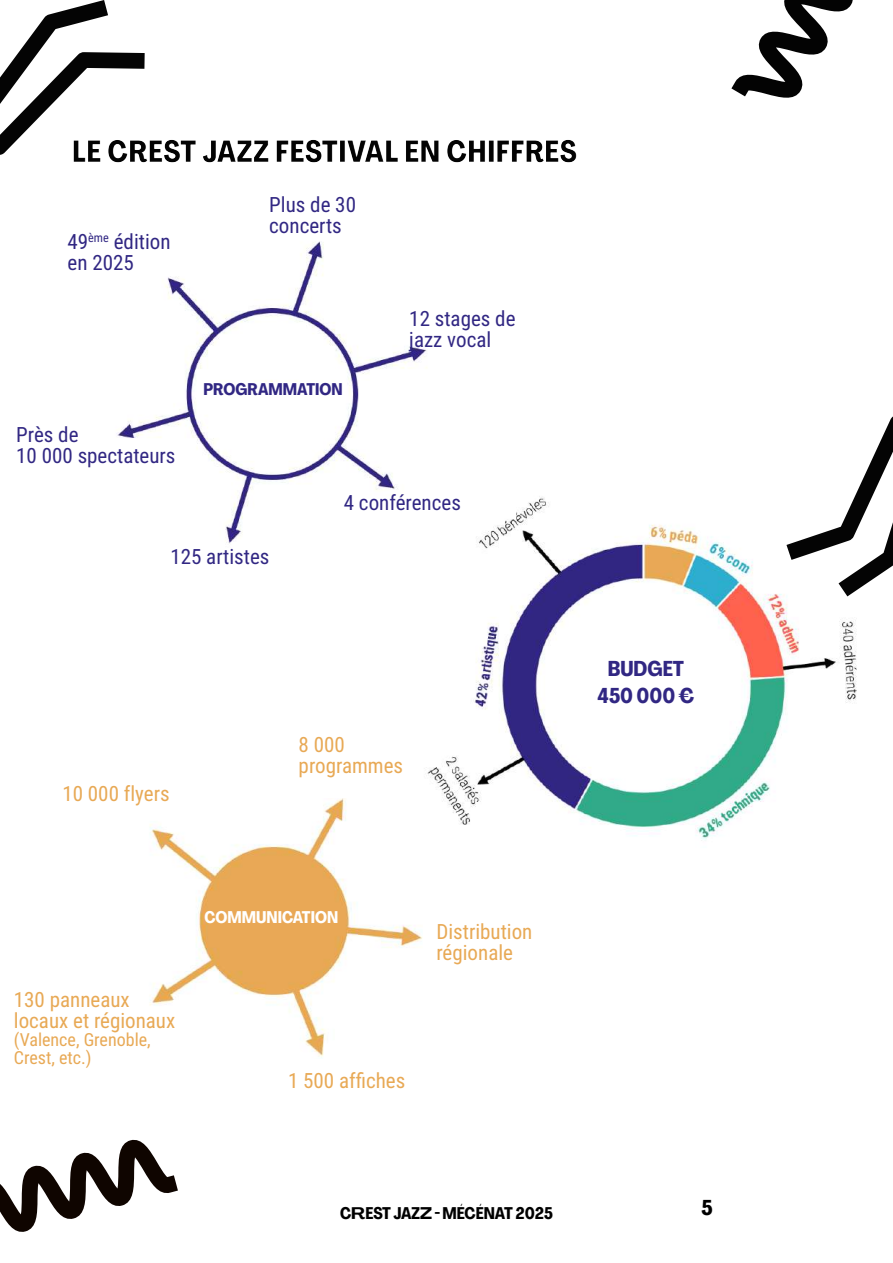
<style>
.page{position:relative;width:893px;height:1263px;background:#fff}
.page>*{position:absolute;margin:0;border:0;box-sizing:border-box;transform-origin:0 0}
.t1{font:700 30px "Agrandir Tight";letter-spacing:.025em;color:#030303}
.t2{font:21px/21px "Roboto Condensed";color:#312783}
.t3{font:21px/21px "Roboto Condensed";color:#e8a955}
.t4{font:700 21px/27.3px "Agrandir Tight";color:#312783;text-align:center}
.t5{font:700 21px "Agrandir Tight";color:#000}
.t6{font:18px/18px "Roboto Condensed";color:#e8a955}
.t7{font:700 16.5px "Agrandir Tight";color:#000}
.t8{font:700 16.5px "Agrandir Tight";color:#312783}
.t9{font:700 16.5px "Agrandir Tight";color:#fff}
.s1{font-family:"Agrandir";font-stretch:expanded}
</style>
<div class="page">
<img style="left:427px;top:496px;width:430px;height:345px">
<svg style="left:731px;top:0;width:122px;height:98px"></svg>
<svg style="left:0;top:0;width:145px;height:155px"></svg>
<svg style="left:0;top:1139px;width:178px;height:93px"></svg>
<svg style="left:786px;top:416px;width:107px;height:180px"></svg>
<img style="left:116px;top:241px;width:318px;height:313px">
<div style="left:201px;top:382px;width:144px;height:26px;background:#fff"></div>
<img style="left:150px;top:798px;width:273px;height:259px">
<h1 class="t1" style="left:72px;top:139px;width:506px">LE CREST JAZZ FESTIVAL EN CHIFFRES</h1>
<p class="t2" style="left:68px;top:234px;width:105px">49<sup>ème</sup> édition en 2025</p>
<p class="t2" style="left:16px;top:426px;width:161px">Près de<br>10 000 spectateurs</p>
<p class="t2" style="left:269px;top:197px;width:88px">Plus de 30 concerts</p>
<p class="t8" style="left:204px;top:382px;width:141px">PROGRAMMATION</p>
<p class="t2" style="left:409px;top:310px;width:108px">12 stages de jazz vocal</p>
<p class="t2" style="left:344px;top:495px;width:119px">4 conférences</p>
<p class="t2" style="left:170px;top:548px;width:101px">125 artistes</p>
<p class="t3" style="left:62px;top:785px;width:109px">10 000 flyers</p>
<p class="t3" style="left:299px;top:736px;width:106px">8 000 programmes</p>
<p class="t4" style="left:597px;top:657px;width:98px">BUDGET<br>450 000 €</p>
<p class="t3" style="left:14px;top:991px;width:163px">130 panneaux locaux et régionaux</p>
<p class="t6" style="left:14px;top:1032px;width:138px">(Valence, Grenoble,<br>Crest, etc.)</p>
<p class="t9" style="left:204px;top:911px;width:135px">COMMUNICATION</p>
<p class="t3" style="left:288px;top:1073px;width:119px">1 500 affiches</p>
<p class="t3" style="left:436px;top:923px;width:97px">Distribution régionale</p>
<p class="t7" style="left:340px;top:1207px;width:214px">C<span class="s1">R</span>EST JAZ<span class="s1">Z</span>-MÉCÉNAT 2025</p>
<p class="t5" style="left:701px;top:1199px;width:13px">5</p>
</div>
